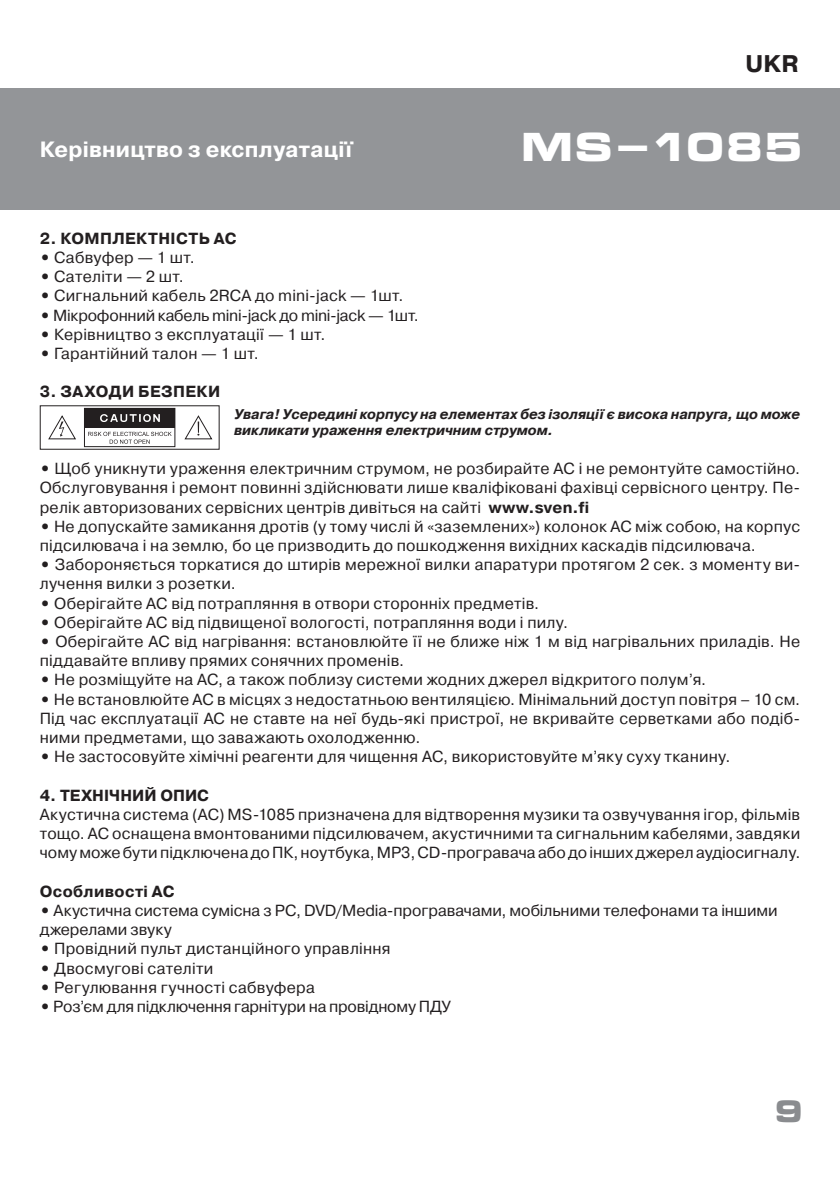
<style>
.page{position:relative;width:840px;height:1191px;background:#fff}
.page>*{position:absolute;margin:0;border:0;box-sizing:border-box;transform-origin:0 0}
.t1{font:700 39.4px "Micra";letter-spacing:-.015em;color:#fff}
.t2{font:700 30px "Micra";color:#8a8c8f}
.t3{font:700 24px "Pragmatica";color:#231f20}
.t4{font:700 22px "Pragmatica";letter-spacing:.01em;color:#fff}
.podzag2{font:16px/19.2px "Pragmatica";letter-spacing:.015em;color:#231f20}
.text{font:16px/19.2px "Pragmatica";letter-spacing:.005em;color:#231f20;text-align:justify}
.podzag2-2{font:16px/19.2px "Pragmatica";letter-spacing:-.005em;color:#231f20}
.text-2{font:16px "Pragmatica";letter-spacing:-.015em;color:#231f20}
.podzag2-3{font:16px "Pragmatica";letter-spacing:-.015em;color:#231f20}
.podzag2-4{font:700 16px "Pragmatica";letter-spacing:.02em;color:#231f20}
.podzag2-5{font:700 16px "Pragmatica";color:#231f20}
.text-3{font:700 16px "Pragmatica";letter-spacing:.025em;color:#231f20}
.t5{font:italic 700 14px/16.8px "Pragmatica";color:#231f20}
.s1{font-weight:700}
</style>
<div class="page">
<div style="left:0;top:88px;width:839px;height:121px;background:#939598"></div>
<div style="left:40px;top:405px;width:179px;height:45px;border:1px solid #231f20"></div>
<div style="left:84px;top:408px;width:91px;height:39px;border:1px solid #231f20"></div>
<div style="left:84px;top:408px;width:91px;height:20px;background:#231f20"></div>
<svg style="left:100px;top:414px;width:60px;height:8px"></svg>
<svg style="left:88px;top:432px;width:83px;height:12px"></svg>
<svg style="left:48px;top:416px;width:28px;height:23px"></svg>
<svg style="left:184px;top:416px;width:28px;height:23px"></svg>
<h3 class="t4" style="left:40px;top:135px;width:313px">Керівництво з експлуатації</h3>
<p class="podzag2-4" style="left:40px;top:228px;width:198px">2. КОМПЛЕКТНІСТЬ AC</p>
<p class="podzag2" style="left:40px;top:248px;width:157px"><span class="s1">•</span> Сабвуфер — 1 шт.</p>
<p class="podzag2" style="left:40px;top:267px;width:145px"><span class="s1">•</span> Сателіти — 2 шт.</p>
<p class="podzag2" style="left:40px;top:286px;width:365px"><span class="s1">•</span> Сигнальний кабель 2RCA до mini-jack — 1шт.</p>
<p class="podzag2-3" style="left:40px;top:305px;width:380px"><span class="s1">•</span> Мікрофонний кабель mini-jack до mini-jack — 1шт.</p>
<p class="podzag2" style="left:40px;top:325px;width:287px"><span class="s1">•</span> Керівництво з експлуатації — 1 шт.</p>
<p class="podzag2" style="left:40px;top:344px;width:220px"><span class="s1">•</span> Гарантійний талон — 1 шт.</p>
<p class="podzag2-4" style="left:40px;top:381px;width:182px">3. ЗАХОДИ БЕЗПЕКИ</p>
<h3 class="t3" style="left:745px;top:49px;width:55px">UKR</h3>
<h1 class="t1" style="left:520px;top:127px;width:284px">MS-1085</h1>
<p class="t5" style="left:234px;top:406px;width:567px">Увага! Усередині корпусу на елементах без ізоляції є висока напруга, що може викликати ураження електричним струмом.</p>
<p class="podzag2" style="left:40px;top:459px;width:761px;text-align:justify"><span class="s1">•</span> Щоб уникнути ураження електричним струмом, не розбирайте АС і не ремонтуйте самостійно.<br>Обслуговування і ремонт повинні здійснювати лише кваліфіковані фахівці сервісного центру. Пе&shy;релік авторизованих сервісних центрів дивіться на сайті <span class="s1">www.sven.fi</span></p>
<p class="podzag2" style="left:40px;top:517px;width:761px"><span class="s1">•</span> Не допускайте замикання дротів (у тому числі й «заземлених») колонок АС між собою, на корпус підсилювача і на землю, бо це призводить до пошкодження вихідних каскадів підсилювача.</p>
<p class="podzag2" style="left:40px;top:555px;width:761px"><span class="s1">•</span> Забороняється торкатися до штирів мережної вилки апаратури протягом 2 сек. з моменту ви&shy;лучення вилки з розетки.</p>
<p class="podzag2" style="left:40px;top:594px;width:500px"><span class="s1">•</span> Оберігайте АС від потрапляння в отвори сторонніх предметів.</p>
<p class="podzag2" style="left:40px;top:613px;width:529px"><span class="s1">•</span> Оберігайте АС від підвищеної вологості, потрапляння води і пилу.</p>
<p class="podzag2" style="left:40px;top:632px;width:761px"><span class="s1">•</span> Оберігайте АС від нагрівання: встановлюйте її не ближе ніж 1 м від нагрівальних приладів. Не піддавайте впливу прямих сонячних променів.</p>
<p class="podzag2" style="left:40px;top:670px;width:667px"><span class="s1">•</span> Не розміщуйте на АС, а також поблизу системи жодних джерел відкритого полум’я.</p>
<p class="podzag2" style="left:40px;top:690px;width:761px;text-align:justify"><span class="s1">•</span> Не встановлюйте АС в місцях з недостатньою вентиляцією. Мінімальний доступ повітря – 10 см.<br>Під час експлуатації АС не ставте на неї будь-які пристрої, не вкривайте серветками або подіб&shy;ними предметами, що заважають охолодженню.</p>
<p class="podzag2" style="left:40px;top:747px;width:691px"><span class="s1">•</span> Не застосовуйте хімічні реагенти для чищення АС, використовуйте м’яку суху тканину.</p>
<p class="podzag2-5" style="left:40px;top:785px;width:171px">4. ТЕХНІЧНИЙ ОПИС</p>
<p class="text" style="left:40px;top:805px;width:761px">Акустична система (АС) MS-1085 призначена для відтворення музики та озвучування ігор, фільмів тощо. АС оснащена вмонтованими підсилювачем, акустичними та сигнальним кабелями, завдяки чому може бути підключена до ПК, ноутбука, МР3, CD-програвача або до інших джерел аудіосигналу.</p>
<p class="text-3" style="left:40px;top:881px;width:136px">Особливості АС</p>
<p class="podzag2-2" style="left:40px;top:901px;width:739px"><span class="s1">•</span> Акустична система сумісна з PC, DVD/Media-програвачами, мобільними телефонами та іншими джерелами звуку</p>
<p class="podzag2" style="left:40px;top:939px;width:352px"><span class="s1">•</span> Провідний пульт дистанційного управління</p>
<p class="text" style="left:40px;top:958px;width:175px"><span class="s1">•</span> Двосмугові сателіти</p>
<p class="text" style="left:40px;top:978px;width:276px"><span class="s1">•</span> Регулювання гучності сабвуфера</p>
<p class="text-2" style="left:40px;top:996px;width:412px"><span class="s1">•</span> Роз’єм для підключення гарнітури на провідному ПДУ</p>
<p class="t2" style="left:773px;top:1095px;width:32px">9</p>
</div>
